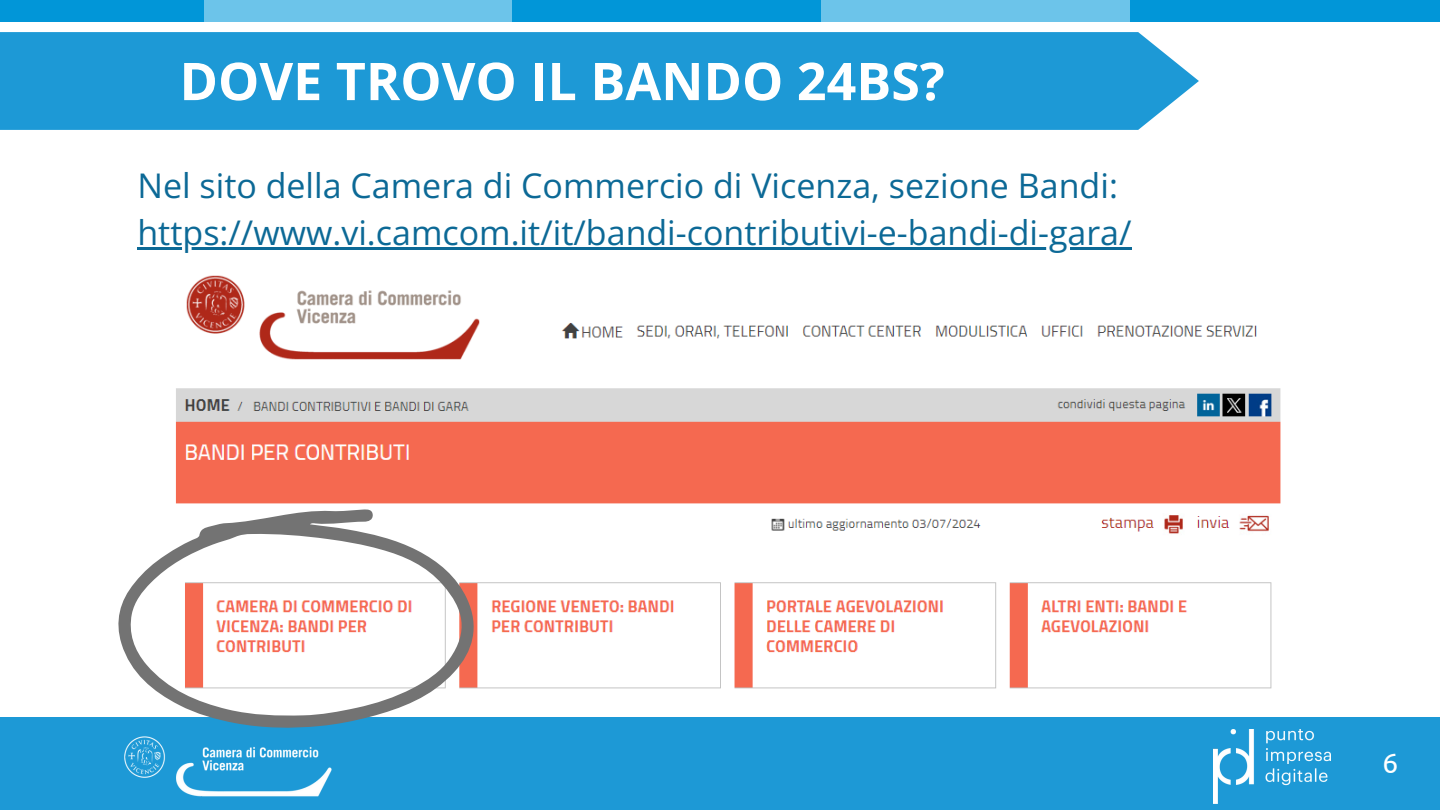
<style>
.page{position:relative;width:1440px;height:810px;background:#fff}
.page>*{position:absolute;margin:0;border:0;box-sizing:border-box;transform-origin:0 0}
.t1{font:700 52px "Open Sans";color:#fff}
.t2{font:34px "Open Sans";color:#0c6996}
.t3{font:28px "Ubuntu";color:#fff}
</style>
<div class="page">
<div style="left:204px;top:0;width:309px;height:21px;background:#6cc4ea"></div>
<div style="left:513px;top:0;width:309px;height:21px;background:#0196d8"></div>
<div style="left:822px;top:0;width:309px;height:21px;background:#6cc4ea"></div>
<div style="left:1131px;top:0;width:309px;height:21px;background:#0196d8"></div>
<div style="left:0;top:0;width:204px;height:21px;background:#0196d8"></div>
<div style="left:0;top:717px;width:1440px;height:93px;background:#1d99d6"></div>
<img style="left:124px;top:736px;width:208px;height:61px">
<img style="left:1214px;top:729px;width:117px;height:75px">
<img style="left:175px;top:275px;width:1106px;height:414px">
<div style="left:0;top:32px;width:1199px;height:98px;background:#1d99d6"></div>
<svg style="left:118px;top:509px;width:362px;height:219px"></svg>
<hr style="left:137px;top:247px;width:995px;height:3px;background:#0c6996">
<p class="t1" style="left:180px;top:45px;width:767px">DOVE TROVO IL BANDO 24BS?</p>
<p class="t2" style="left:137px;top:161px;width:982px">Nel sito della Camera di Commercio di Vicenza, sezione Bandi:</p>
<p class="t2" style="left:137px;top:209px;width:996px">https://www.vi.camcom.it/it/bandi-contributivi-e-bandi-di-gara/</p>
<p class="t3" style="left:1382px;top:747px;width:17px">6</p>
</div>
